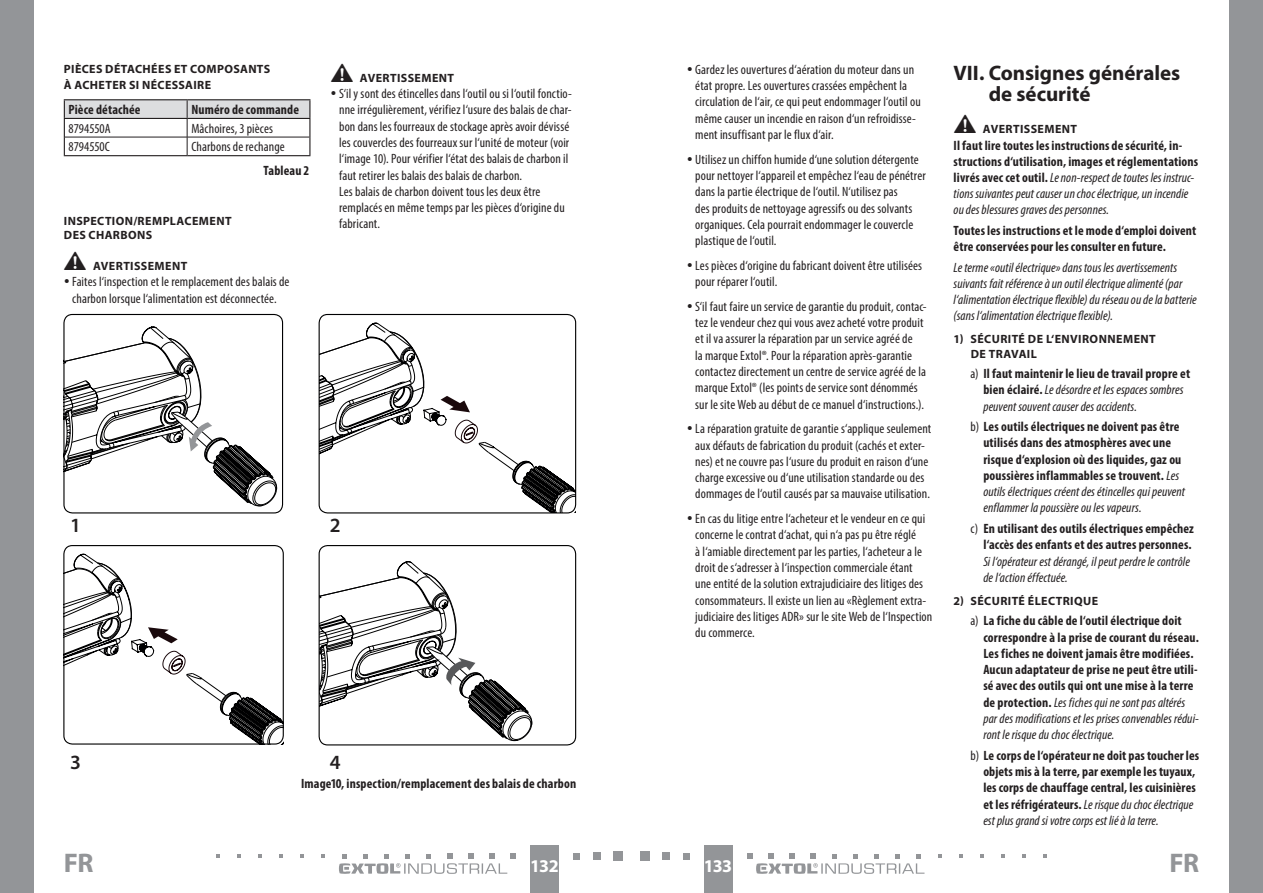
<style>
.page{position:relative;width:1263px;height:893px;background:#fff}
.page>*{position:absolute;margin:0;border:0;box-sizing:border-box;transform-origin:0 0}
.t1{font:700 27px "Myriad Pro";color:#939598}
.oddíl{font:700 21px/21px "Myriad Pro";color:#231f20}
.t2{font:600 20.25px "Myriad Pro";color:#231f20}
.t3{font:700 18px "Myriad Pro";letter-spacing:-.045em;color:#fff}
.Normální{font:condensed 13.5px/16.2px "Myriad Pro";letter-spacing:.01em;color:#231f20}
.body_číslované{font:700 condensed 13.5px/16.2px "Myriad Pro";letter-spacing:.01em;color:#231f20}
.Normální-2{font:italic condensed 13.5px/16.2px "Myriad Pro";letter-spacing:.005em;color:#231f20}
.Normální-3{font:700 condensed 13.5px/16.2px "Myriad Pro";letter-spacing:.01em;color:#231f20}
.body_číslované-2{font:italic condensed 13.5px/16.2px "Myriad Pro";letter-spacing:.005em;color:#231f20}
.subtitulek{font:700 12px/16.2px "Myriad Pro";letter-spacing:.035em;color:#231f20}
.body_číslované-3{font:700 12px/14.4px "Myriad Pro";letter-spacing:.035em;color:#231f20}
.s1{font-weight:700;font-style:normal}
.s2{font-style:normal}
.s3{font-weight:400}
.s4{font-weight:400;font-style:italic}
</style>
<div class="page">
<div style="left:0;top:0;width:34px;height:893px;background:#939598"></div>
<div style="left:1229px;top:0;width:34px;height:893px;background:#939598"></div>
<div style="left:704px;top:844px;width:29px;height:49px;background:#939598"></div>
<div style="left:530px;top:844px;width:28px;height:49px;background:#939598"></div>
<div style="left:640px;top:851px;width:9px;height:10px;background:#939598"></div>
<div style="left:662px;top:852px;width:8px;height:8px;background:#939598"></div>
<div style="left:683px;top:853px;width:7px;height:6px;background:#939598"></div>
<svg style="left:938px;top:854px;width:4px;height:4px"></svg>
<svg style="left:959px;top:854px;width:4px;height:4px"></svg>
<svg style="left:980px;top:854px;width:4px;height:4px"></svg>
<svg style="left:1001px;top:854px;width:4px;height:4px"></svg>
<svg style="left:1022px;top:854px;width:4px;height:4px"></svg>
<svg style="left:1043px;top:854px;width:4px;height:4px"></svg>
<div style="left:614px;top:851px;width:9px;height:10px;background:#939598"></div>
<div style="left:593px;top:852px;width:8px;height:8px;background:#939598"></div>
<svg style="left:573px;top:853px;width:6px;height:6px"></svg>
<svg style="left:321px;top:854px;width:4px;height:4px"></svg>
<svg style="left:300px;top:854px;width:4px;height:4px"></svg>
<svg style="left:279px;top:854px;width:4px;height:4px"></svg>
<svg style="left:258px;top:854px;width:4px;height:4px"></svg>
<svg style="left:237px;top:854px;width:4px;height:4px"></svg>
<svg style="left:216px;top:854px;width:4px;height:4px"></svg>
<svg style="left:747px;top:853px;width:177px;height:21px"></svg>
<svg style="left:339px;top:853px;width:177px;height:21px"></svg>
<hr style="left:64px;top:155px;width:123px;height:1px;background:#231f20">
<hr style="left:187px;top:155px;width:123px;height:1px;background:#231f20">
<hr style="left:64px;top:99px;width:123px;height:1px;background:#231f20">
<hr style="left:187px;top:99px;width:123px;height:1px;background:#231f20">
<svg style="left:64px;top:100px;width:246px;height:55px"></svg>
<hr style="left:64px;top:118px;width:123px;height:1px;background:#231f20">
<hr style="left:187px;top:118px;width:123px;height:1px;background:#231f20">
<div style="left:63px;top:314px;width:220px;height:199px;border:1px solid #000001;border-radius:9px"></div>
<svg style="left:64px;top:327px;width:213px;height:179px"></svg>
<svg style="left:319px;top:323px;width:257px;height:190px"></svg>
<div style="left:319px;top:545px;width:257px;height:200px;border:1px solid #000001;border-radius:9px"></div>
<div style="left:63px;top:545px;width:221px;height:200px;border:1px solid #000001;border-radius:9px"></div>
<svg style="left:64px;top:554px;width:219px;height:190px"></svg>
<svg style="left:319px;top:561px;width:213px;height:180px"></svg>
<p class="subtitulek" style="left:64px;top:60px;width:208px">PIÈCES DÉTACHÉES ET COMPOSANTS<br>À ACHETER SI NÉCESSAIRE</p>
<p class="Normální-3" style="left:69px;top:101px;width:74px">Pièce détachée</p>
<p class="Normální-3" style="left:191px;top:101px;width:109px">Numéro de commande</p>
<p class="Normální" style="left:69px;top:120px;width:43px">8794550A</p>
<p class="Normální" style="left:191px;top:120px;width:83px">Mâchoires, 3 pièces</p>
<p class="Normální" style="left:69px;top:139px;width:43px">8794550C</p>
<p class="Normální" style="left:191px;top:139px;width:95px">Charbons de rechange</p>
<p class="Normální-3" style="left:264px;top:162px;width:47px">Tableau 2</p>
<p class="subtitulek" style="left:64px;top:213px;width:169px;line-height:14.4px">INSPECTION/REMPLACEMENT<br>DES CHARBONS</p>
<p class="subtitulek" style="left:64px;top:258px;width:125px">• AVERTISSEMENT</p>
<p class="Normální" style="left:72px;top:274px;width:219px">Faites l‘inspection et le remplacement des balais de charbon lorsque l‘alimentation est déconnectée.</p>
<p class="subtitulek" style="left:331px;top:69px;width:125px">• AVERTISSEMENT</p>
<p class="Normální" style="left:339px;top:85px;width:234px">S‘il y sont des étincelles dans l‘outil ou si l‘outil fonctio&shy;nne irrégulièrement, vérifiez l‘usure des balais de char&shy;bon dans les fourreaux de stockage après avoir dévissé les couvercles des fourreaux sur l‘unité de moteur (voir l‘image 10). Pour vérifier l‘état des balais de charbon il faut retirer les balais des balais de charbon.<br>Les balais de charbon doivent tous les deux être remplacés en même temps par les pièces d‘origine du fabricant.</p>
<p class="t2" style="left:70px;top:512px;width:12px">1</p>
<p class="t2" style="left:330px;top:512px;width:12px">2</p>
<p class="t2" style="left:70px;top:750px;width:12px">3</p>
<p class="t2" style="left:330px;top:750px;width:12px">4</p>
<p class="Normální-3" style="left:301px;top:775px;width:277px">Image10, inspection/remplacement des balais de charbon</p>
<p class="Normální" style="left:695px;top:61px;width:227px">Gardez les ouvertures d‘aération du moteur dans un état propre. Les ouvertures crassées empêchent la circulation de l‘air, ce qui peut endommager l‘outil ou même causer un incendie en raison d‘un refroidisse&shy;ment insuffisant par le flux d‘air.</p>
<p class="Normální" style="left:695px;top:151px;width:232px">Utilisez un chiffon humide d‘une solution détergente pour nettoyer l‘appareil et empêchez l‘eau de pénétrer dans la partie électrique de l‘outil. N‘utilisez pas<br>des produits de nettoyage agressifs ou des solvants organiques. Cela pourrait endommager le couvercle plastique de l‘outil.</p>
<p class="Normální" style="left:695px;top:257px;width:228px">Les pièces d‘origine du fabricant doivent être utilisées pour réparer l‘outil.</p>
<p class="Normální" style="left:695px;top:298px;width:233px">S‘il faut faire un service de garantie du produit, contac&shy;tez le vendeur chez qui vous avez acheté votre produit et il va assurer la réparation par un service agréé de<br>la marque Extol®. Pour la réparation après-garantie contactez directement un centre de service agréé de la marque Extol® (les points de service sont dénommés sur le site Web au début de ce manuel d‘instructions.).</p>
<p class="Normální" style="left:695px;top:421px;width:238px">La réparation gratuite de garantie s‘applique seulement aux défauts de fabrication du produit (cachés et exter&shy;nes) et ne couvre pas l‘usure du produit en raison d‘une charge excessive ou d‘une utilisation standarde ou des dommages de l‘outil causés par sa mauvaise utilisation.</p>
<p class="Normální" style="left:695px;top:510px;width:239px">En cas du litige entre l‘acheteur et le vendeur en ce qui concerne le contrat d‘achat, qui n‘a pas pu être réglé<br>à l‘amiable directement par les parties, l‘acheteur a le droit de s‘adresser à l‘inspection commerciale étant<br>une entité de la solution extrajudiciaire des litiges des consommateurs. Il existe un lien au «Règlement extra&shy;judiciaire des litiges ADR» sur le site Web de l‘Inspection du commerce.</p>
<p class="oddíl" style="left:989px;top:61px;width:193px;text-indent:-35px">VII. Consignes générales de sécurité</p>
<p class="subtitulek" style="left:954px;top:121px;width:125px">• AVERTISSEMENT</p>
<p class="Normální-2" style="left:954px;top:137px;width:246px"><span class="s1">Il faut lire toutes les instructions de sécurité, in&shy;structions d‘utilisation, images et réglementations livrés avec cet outil.</span> Le non-respect de toutes les instruc&shy;tions suivantes peut causer un choc électrique, un incendie ou des blessures graves des personnes.</p>
<p class="Normální-3" style="left:954px;top:222px;width:244px">Toutes les instructions et le mode d‘emploi doivent être conservées pour les consulter en future.</p>
<p class="Normální-2" style="left:954px;top:259px;width:245px">Le terme «outil électrique» dans tous les avertissements suivants fait référence à un outil électrique alimenté (par l‘alimentation électrique flexible) du réseau ou de la batterie (sans l‘alimentation électrique flexible).</p>
<p class="body_číslované-3" style="left:971px;top:331px;width:187px;text-indent:-17px">1) SÉCURITÉ DE L‘ENVIRONNEMENT<br>DE TRAVAIL</p>
<p class="body_číslované-2" style="left:983px;top:365px;width:208px;text-indent:-13px"><span class="s2">a)</span> <span class="s1">Il faut maintenir le lieu de travail propre et bien éclairé.</span> Le désordre et les espaces sombres peuvent souvent causer des accidents.</p>
<p class="body_číslované" style="left:983px;top:418px;width:203px;text-indent:-13px"><span class="s3">b)</span> Les outils électriques ne doivent pas être utilisés dans des atmosphères avec une risque d‘explosion où des liquides, gaz ou poussières inflammables se trouvent. <span class="s4">Les outils électriques créent des étincelles qui peuvent enflammer la poussière ou les vapeurs.</span></p>
<p class="body_číslované" style="left:983px;top:520px;width:212px;text-indent:-13px"><span class="s3">c)</span> En utilisant des outils électriques empêchez l‘accès des enfants et des autres personnes.<br><span class="s4">Si l‘opérateur est dérangé, il peut perdre le contrôle de l‘action éffectuée.</span></p>
<p class="body_číslované-3" style="left:954px;top:593px;width:146px">2) SÉCURITÉ ÉLECTRIQUE</p>
<p class="body_číslované" style="left:983px;top:612px;width:217px;text-indent:-13px"><span class="s3">a)</span> La fiche du câble de l‘outil électrique doit correspondre à la prise de courant du réseau.<br>Les fiches ne doivent jamais être modifiées.<br>Aucun adaptateur de prise ne peut être utili&shy;sé avec des outils qui ont une mise à la terre de protection. <span class="s4">Les fiches qui ne sont pas altérés par des modifications et les prises convenables rédui&shy;ront le risque du choc électrique.</span></p>
<p class="body_číslované" style="left:983px;top:747px;width:217px;text-indent:-13px"><span class="s3">b)</span> Le corps de l‘opérateur ne doit pas toucher les objets mis à la terre, par exemple les tuyaux, les corps de chauffage central, les cuisinières et les réfrigérateurs. <span class="s4">Le risque du choc électrique est plus grand si votre corps est lié à la terre.</span></p>
<h1 class="t1" style="left:64px;top:845px;width:31px">FR</h1>
<h3 class="t3" style="left:530px;top:855px;width:30px">132</h3>
<h3 class="t3" style="left:704px;top:855px;width:30px">133</h3>
<h1 class="t1" style="left:1169px;top:845px;width:31px">FR</h1>
</div>
